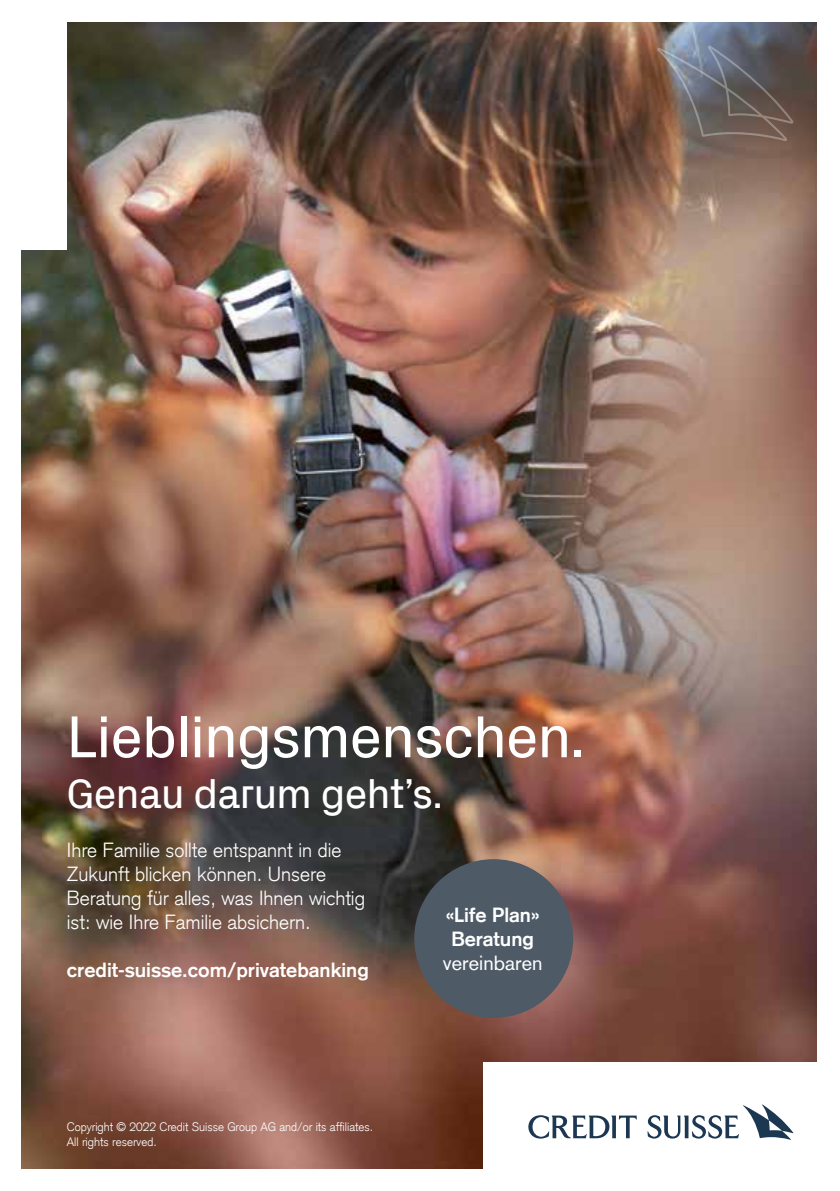
<style>
.page{position:relative;width:840px;height:1191px;background:#fff}
.page>*{position:absolute;margin:0;border:0;box-sizing:border-box;transform-origin:0 0}
.t1{font:60px "Credit Suisse Headline";color:#fff}
.t2{font:42px "Credit Suisse Headline";color:#fff}
.t3{font:300 20px/24px "Credit Suisse Type";color:#fff}
.t4{font:700 20px/24px "Credit Suisse Type";color:#fff}
.t5{font:20px "Credit Suisse Type";color:#fff}
.t6{font:300 12px/15px "Credit Suisse Type";color:#fff}
</style>
<div class="page">
<img style="left:21px;top:23px;width:794px;height:1145px">
<div style="left:0;top:0;width:67px;height:250px;background:#fff"></div>
<svg style="left:656px;top:45px;width:137px;height:96px;background:#6e6462"></svg>
<div style="left:414px;top:859px;width:159px;height:159px;background:#4e5a66;border-radius:50%"></div>
<div style="left:482px;top:1062px;width:356px;height:129px;background:#fff"></div>
<svg style="left:528px;top:1115px;width:108px;height:23px"></svg>
<svg style="left:647px;top:1104px;width:145px;height:35px"></svg>
<h1 class="t1" style="left:67px;top:693px;width:519px">Lieblingsmenschen.</h1>
<h2 class="t2" style="left:67px;top:763px;width:377px">Genau darum geht’s.</h2>
<p class="t3" style="left:67px;top:837px;width:299px">Ihre Familie sollte entspannt in die Zukunft blicken können. Unsere Beratung für alles, was Ihnen wichtig ist: wie Ihre Familie absichern.</p>
<p class="t4" style="left:67px;top:957px;width:303px">credit-suisse.com/privatebanking</p>
<p class="t6" style="left:67px;top:1119px;width:307px">Copyright © 2022 Credit Suisse Group AG and/or its affiliates.<br>All rights reserved.</p>
<p class="t4" style="left:445px;top:902px;width:95px">«Life Plan»<br>Beratung</p>
<p class="t5" style="left:442px;top:950px;width:101px">vereinbaren</p>
</div>
